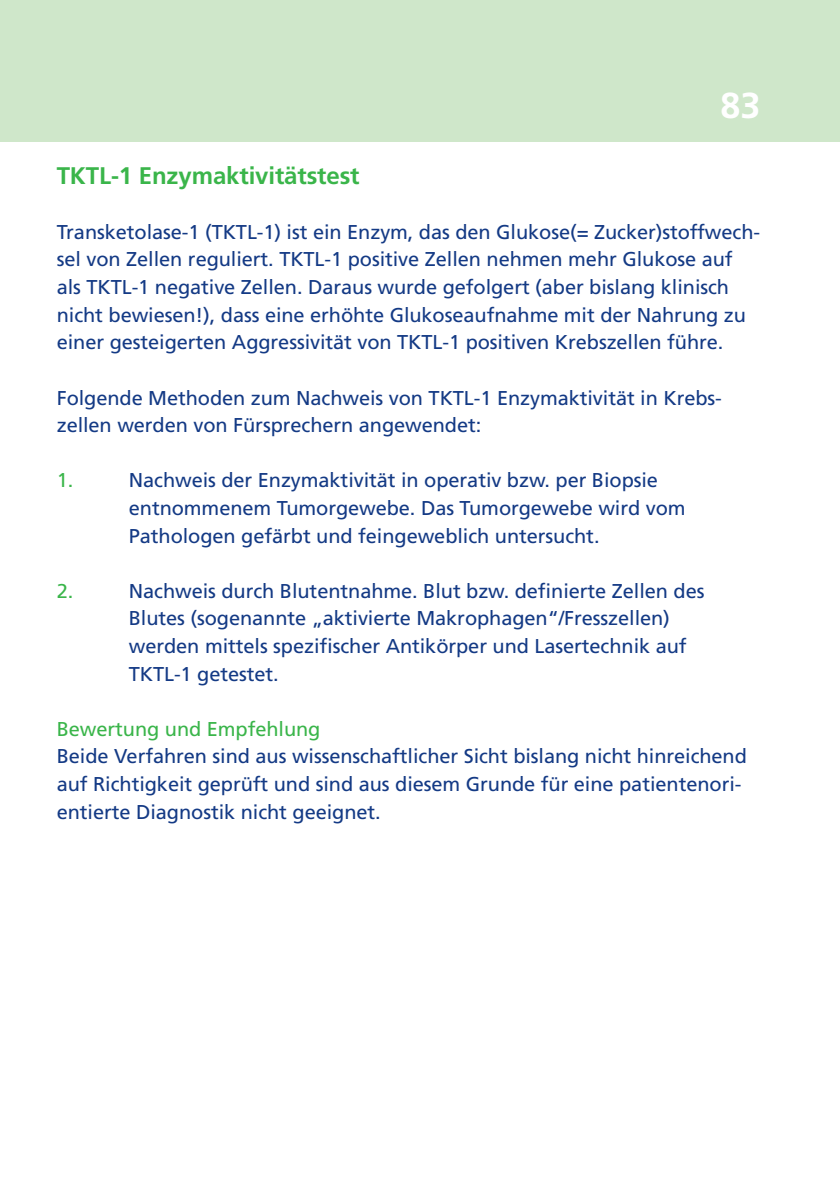
<style>
.page{position:relative;width:840px;height:1191px;background:#fff}
.page>*{position:absolute;margin:0;border:0;box-sizing:border-box;transform-origin:0 0}
.t1{font:700 36px "Frutiger LT";color:#fff}
.t2{font:700 24px "Frutiger LT";letter-spacing:-.005em;color:#3ab54a}
.t3{font:20px/27.6px "Frutiger LT";letter-spacing:-.005em;color:#143a85}
.t4{font:20px "Frutiger LT";letter-spacing:-.005em;color:#3ab54a}
</style>
<div class="page">
<div style="left:0;top:0;width:839px;height:142px;background:#cfe7ca"></div>
<h1 class="t1" style="left:720px;top:91px;width:42px">83</h1>
<p class="t2" style="left:57px;top:166px;width:304px">TKTL-1 Enzymaktivitätstest</p>
<p class="t3" style="left:57px;top:220px;width:704px">Transketolase-1 (TKTL-1) ist ein Enzym, das den Glukose(= Zucker)stoffwech&shy;sel von Zellen reguliert. TKTL-1 positive Zellen nehmen mehr Glukose auf als TKTL-1 negative Zellen. Daraus wurde gefolgert (aber bislang klinisch nicht bewiesen!), dass eine erhöhte Glukoseaufnahme mit der Nahrung zu einer gesteigerten Aggressivität von TKTL-1 positiven Krebszellen führe.</p>
<p class="t3" style="left:57px;top:385px;width:666px">Folgende Methoden zum Nachweis von TKTL-1 Enzymaktivität in Krebs&shy;zellen werden von Fürsprechern angewendet:</p>
<p class="t4" style="left:57px;top:472px;width:18px">1.</p>
<p class="t3" style="left:129px;top:468px;width:558px">Nachweis der Enzymaktivität in operativ bzw. per Biopsie entnommenem Tumorgewebe. Das Tumorgewebe wird vom<br>Pathologen gefärbt und feingeweblich untersucht.</p>
<p class="t4" style="left:57px;top:583px;width:18px">2.</p>
<p class="t3" style="left:129px;top:578px;width:577px">Nachweis durch Blutentnahme. Blut bzw. definierte Zellen des Blutes (sogenannte „aktivierte Makrophagen“/Fresszellen) werden mittels spezifischer Antikörper und Lasertechnik auf TKTL-1 getestet.</p>
<p class="t4" style="left:57px;top:721px;width:265px">Bewertung und Empfehlung</p>
<p class="t3" style="left:57px;top:744px;width:691px">Beide Verfahren sind aus wissenschaftlicher Sicht bislang nicht hinreichend auf Richtigkeit geprüft und sind aus diesem Grunde für eine patientenori&shy;entierte Diagnostik nicht geeignet.</p>
</div>
